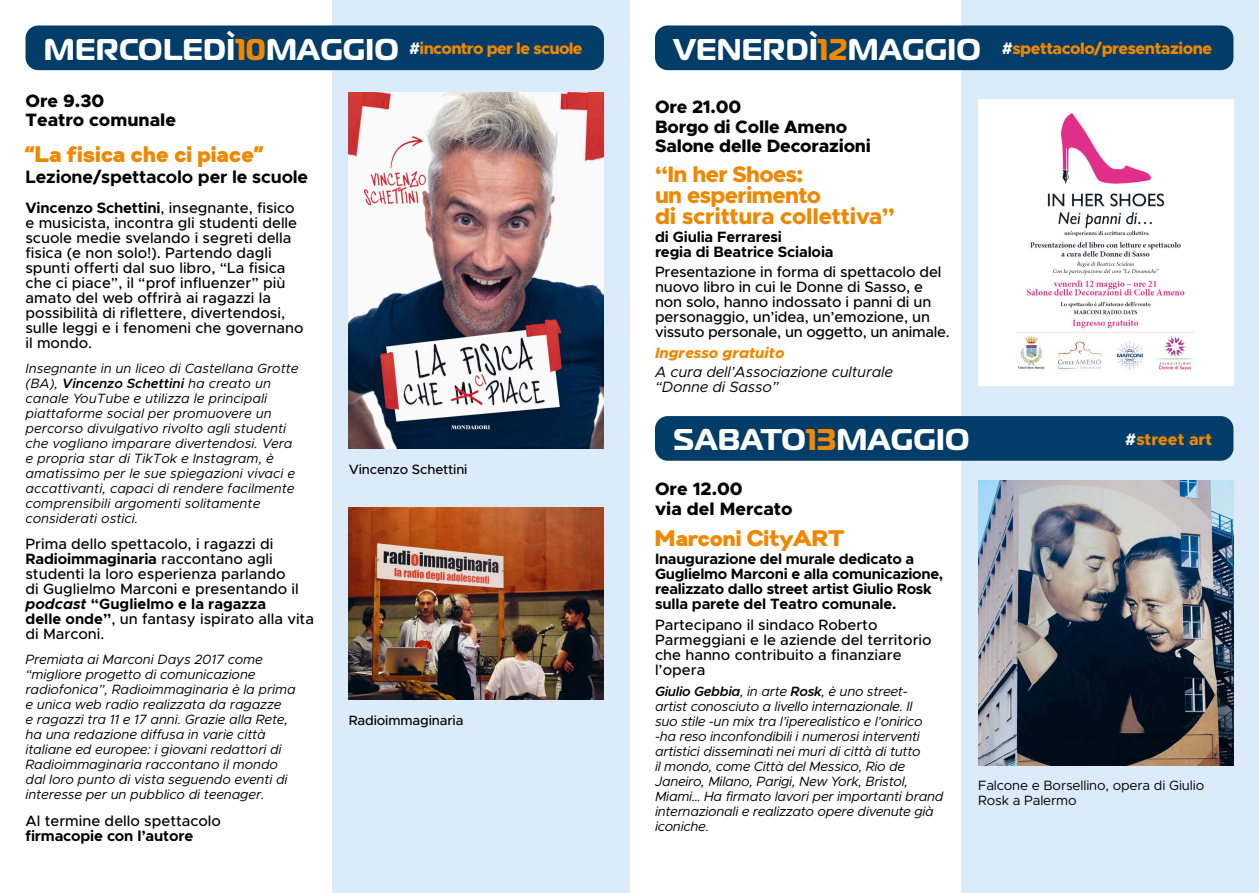
<style>
.page{position:relative;width:1259px;height:893px;background:#fff}
.page>*{position:absolute;margin:0;border:0;box-sizing:border-box;transform-origin:0 0}
.t1{font:700 30px "Magistral";letter-spacing:.01em;color:#fff}
.t2{font:22.5px "Gabriel Sans Black";letter-spacing:.01em;color:#f08700}
.t3{font:800 22.5px "Metropolis";letter-spacing:-.03em;color:#f08700}
.t4{font:800 22.5px "Metropolis";letter-spacing:-.01em;color:#f08700}
.t5{font:800 18px "Metropolis";letter-spacing:-.01em;color:#000}
.t6{font:700 18px "Metropolis";letter-spacing:-.01em;color:#000}
.t7{font:800 16.5px "Metropolis";letter-spacing:-.03em;color:#f08700}
.t8{font:800 16.5px "Metropolis";color:#f08700}
.t9{font:500 15px/15px "Metropolis";color:#000}
.t10{font:700 15px/15px "Metropolis";letter-spacing:-.02em;color:#000}
.t11{font:italic 15px "Metropolis";letter-spacing:-.01em;color:#000}
.t12{font:italic 800 15px "Metropolis";color:#f08700}
.t13{font:italic 13.5px/15px "Metropolis";letter-spacing:-.01em;color:#000}
.t14{font:13.5px/15px "Metropolis";letter-spacing:-.01em;color:#000}
.t15{font:500 13.5px "Metropolis";letter-spacing:-.01em;color:#000}
.s1{color:#f08700}
.s2{font-weight:700}
.s3{font-weight:600}
.s4{font-weight:700;font-style:italic}
.s5{color:#fff}
</style>
<div class="page">
<div style="left:332px;top:0;width:297px;height:893px;background:#dbebf9"></div>
<div style="left:961px;top:0;width:298px;height:893px;background:#dbebf9"></div>
<div style="left:655px;top:26px;width:578px;height:44px;background:#023d69;border-radius:13px"></div>
<div style="left:655px;top:416px;width:578px;height:45px;background:#023d69;border-radius:13px"></div>
<div style="left:26px;top:26px;width:578px;height:44px;background:#023d69;border-radius:13px"></div>
<img style="left:349px;top:92px;width:255px;height:356px">
<img style="left:349px;top:508px;width:255px;height:192px">
<div style="left:978px;top:99px;width:255px;height:286px;background:#fff"></div>
<img style="left:1017px;top:113px;width:177px;height:257px">
<img style="left:978px;top:481px;width:255px;height:284px">
<p class="t1" style="left:44px;top:30px;width:356px">MERCOLEDÌ<span class="s1">10</span>MAGGIO</p>
<p class="t5" style="left:26px;top:89px;width:80px">Ore 9.30</p>
<p class="t5" style="left:26px;top:109px;width:152px">Teatro comunale</p>
<p class="t2" style="left:26px;top:140px;width:240px">“La fisica che ci piace”</p>
<p class="t6" style="left:26px;top:165px;width:284px">Lezione/spettacolo per le scuole</p>
<p class="t9" style="left:26px;top:200px;width:279px"><span class="s2">Vincenzo Schettini</span>, insegnante, fisico e musicista, incontra gli studenti delle scuole medie svelando i segreti della fisica (e non solo!). Partendo dagli spunti offerti dal suo libro, “La fisica che ci piace”, il “prof influenzer” più amato del web offrirà ai ragazzi la possibilità di riflettere, divertendosi, sulle leggi e i fenomeni che governano il mondo.</p>
<p class="t13" style="left:26px;top:361px;width:274px">Insegnante in un liceo di Castellana Grotte (BA), <span class="s3">Vincenzo Schettini</span> ha creato un canale YouTube e utilizza le principali piattaforme social per promuovere un percorso divulgativo rivolto agli studenti che vogliano imparare divertendosi. Vera e propria star di TikTok e Instagram, è amatissimo per le sue spiegazioni vivaci e accattivanti, capaci di rendere facilmente comprensibili argomenti solitamente considerati ostici.</p>
<p class="t9" style="left:26px;top:536px;width:275px">Prima dello spettacolo, i ragazzi di <span class="s2">Radioimmaginaria</span> raccontano agli studenti la loro esperienza parlando di Guglielmo Marconi e presentando il <span class="s4">podcast</span> <span class="s2">“Guglielmo e la ragazza</span></p>
<p class="t9" style="left:26px;top:611px;width:290px"><span class="s2">delle onde”</span>, un fantasy ispirato alla vita di Marconi.</p>
<p class="t13" style="left:26px;top:652px;width:272px">Premiata ai Marconi Days 2017 come “migliore progetto di comunicazione radiofonica”, Radioimmaginaria è la prima e unica web radio realizzata da ragazze<br>e ragazzi tra 11 e 17 anni. Grazie alla Rete, ha una redazione diffusa in varie città italiane ed europee: i giovani redattori di Radioimmaginaria raccontano il mondo dal loro punto di vista seguendo eventi di interesse per un pubblico di teenager.</p>
<p class="t9" style="left:26px;top:813px;width:197px">Al termine dello spettacolo</p>
<p class="t10" style="left:26px;top:828px;width:169px">firmacopie con l’autore</p>
<p class="t7" style="left:409px;top:38px;width:175px"><span class="s5">#</span>incontro per le scuole</p>
<p class="t15" style="left:349px;top:461px;width:120px">Vincenzo Schettini</p>
<p class="t15" style="left:349px;top:712px;width:116px">Radioimmaginaria</p>
<p class="t1" style="left:673px;top:30px;width:309px">VENERDÌ<span class="s1">12</span>MAGGIO</p>
<p class="t5" style="left:655px;top:96px;width:88px">Ore 21.00</p>
<p class="t5" style="left:655px;top:115px;width:194px">Borgo di Colle Ameno</p>
<p class="t5" style="left:655px;top:135px;width:218px">Salone delle Decorazioni</p>
<p class="t3" style="left:655px;top:160px;width:150px">“In her Shoes:</p>
<p class="t3" style="left:655px;top:181px;width:168px">un esperimento</p>
<p class="t4" style="left:655px;top:202px;width:241px">di scrittura collettiva”</p>
<p class="t10" style="left:655px;top:230px;width:128px">di Giulia Ferraresi</p>
<p class="t10" style="left:655px;top:245px;width:180px">regia di Beatrice Scialoia</p>
<p class="t9" style="left:655px;top:264px;width:296px">Presentazione in forma di spettacolo del nuovo libro in cui le Donne di Sasso, e non solo, hanno indossato i panni di un personaggio, un’idea, un’emozione, un vissuto personale, un oggetto, un animale.</p>
<p class="t12" style="left:655px;top:343px;width:131px">Ingresso gratuito</p>
<p class="t11" style="left:655px;top:363px;width:239px">A cura dell’Associazione culturale</p>
<p class="t11" style="left:655px;top:378px;width:125px">“Donne di Sasso”</p>
<p class="t1" style="left:673px;top:420px;width:298px">SABATO<span class="s1">13</span>MAGGIO</p>
<p class="t7" style="left:1002px;top:38px;width:212px"><span class="s5">#</span>spettacolo/presentazione</p>
<p class="t8" style="left:1125px;top:429px;width:89px"><span class="s5">#</span>street art</p>
<p class="t5" style="left:655px;top:477px;width:89px">Ore 12.00</p>
<p class="t5" style="left:655px;top:497px;width:139px">via del Mercato</p>
<p class="t2" style="left:655px;top:525px;width:191px">Marconi CityART</p>
<p class="t10" style="left:655px;top:551px;width:290px">Inaugurazione del murale dedicato a Guglielmo Marconi e alla comunicazione, realizzato dallo street artist Giulio Rosk sulla parete del Teatro comunale.</p>
<p class="t9" style="left:655px;top:617px;width:278px">Partecipano il sindaco Roberto<br>Parmeggiani e le aziende del territorio che hanno contribuito a finanziare l’opera</p>
<p class="t13" style="left:655px;top:684px;width:290px"><span class="s3">Giulio Gebbia</span>, in arte <span class="s3">Rosk</span>, è uno street-<br>artist conosciuto a livello internazionale. Il<br>suo stile -un mix tra l’iperealistico e l’onirico -ha reso inconfondibili i numerosi interventi artistici disseminati nei muri di città di tutto<br>il mondo, come Città del Messico, Rio de Janeiro, Milano, Parigi, New York, Bristol, Miami… Ha firmato lavori per importanti brand internazionali e realizzato opere divenute già iconiche.</p>
<p class="t14" style="left:978px;top:778px;width:227px">Falcone e Borsellino, opera di Giulio<br>Rosk a Palermo</p>
</div>
